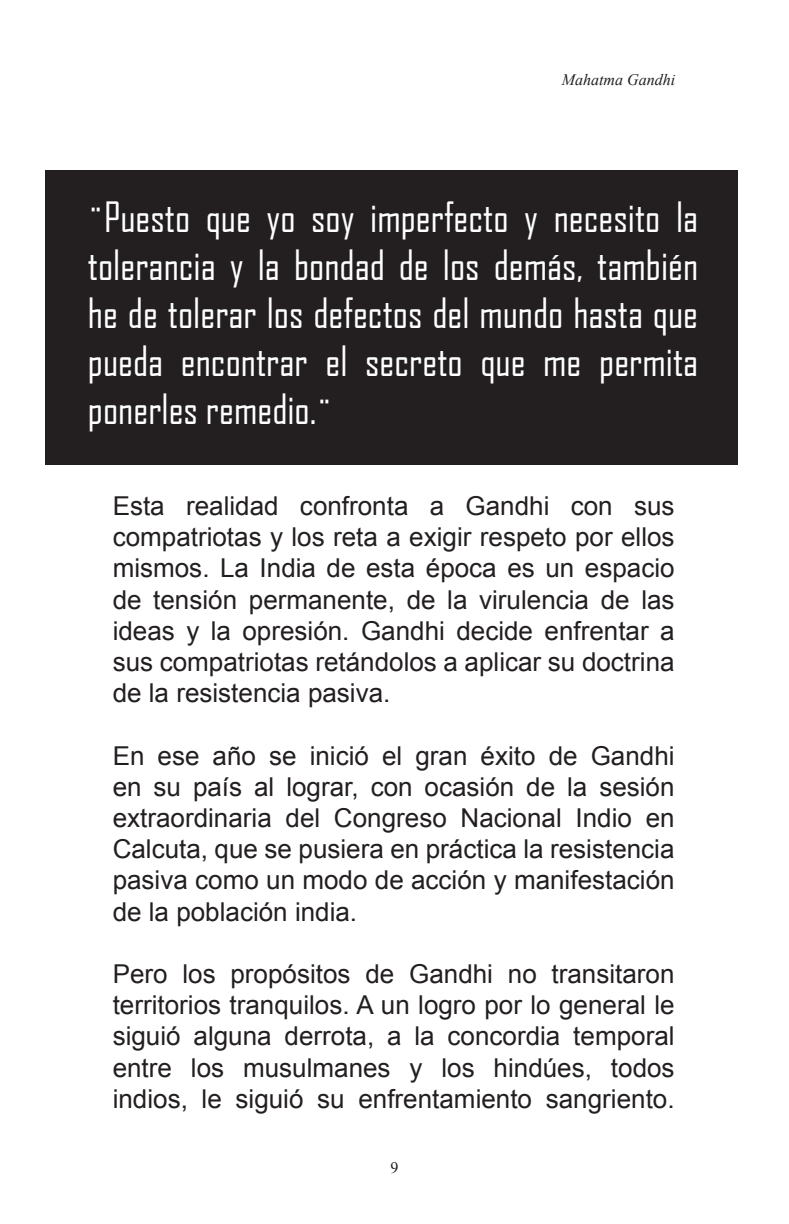
<style>
.page{position:relative;width:789px;height:1224px;background:#fff}
.page>*{position:absolute;margin:0;border:0;box-sizing:border-box;transform-origin:0 0}
.t1{font:40px/48px "Agency FB";color:#fff;text-align:justify}
.t2{font:26px/31.2px "Arial";color:#231f20;text-align:justify}
.t3{font:italic 16px "Times New Roman";color:#231f20}
.t4{font:16px "Times New Roman";color:#231f20}
</style>
<div class="page">
<div style="left:45px;top:170px;width:692px;height:295px;background:#231f20"></div>
<p class="t3" style="left:561px;top:69px;width:115px">Mahatma Gandhi</p>
<p class="t1" style="left:88px;top:193px;width:611px">¨Puesto que yo soy imperfecto y necesito la tolerancia y la bondad de los demás, también he de tolerar los defectos del mundo hasta que pueda encontrar el secreto que me permita ponerles remedio.¨</p>
<p class="t2" style="left:113px;top:491px;width:563px">Esta realidad confronta a Gandhi con sus compatriotas y los reta a exigir respeto por ellos mismos. La India de esta época es un espacio de tensión permanente, de la virulencia de las ideas y la opresión. Gandhi decide enfrentar a sus compatriotas retándolos a aplicar su doctrina de la resistencia pasiva.</p>
<p class="t2" style="left:113px;top:740px;width:563px">En ese año se inició el gran éxito de Gandhi en su país al lograr, con ocasión de la sesión extraordinaria del Congreso Nacional Indio en Calcuta, que se pusiera en práctica la resistencia pasiva como un modo de acción y manifestación de la población india.</p>
<p class="t2" style="left:113px;top:959px;width:563px">Pero los propósitos de Gandhi no transitaron territorios tranquilos. A un logro por lo general le siguió alguna derrota, a la concordia temporal entre los musulmanes y los hindúes, todos indios, le siguió su enfrentamiento sangriento.</p>
<p class="t4" style="left:390px;top:1157px;width:9px">9</p>
</div>
